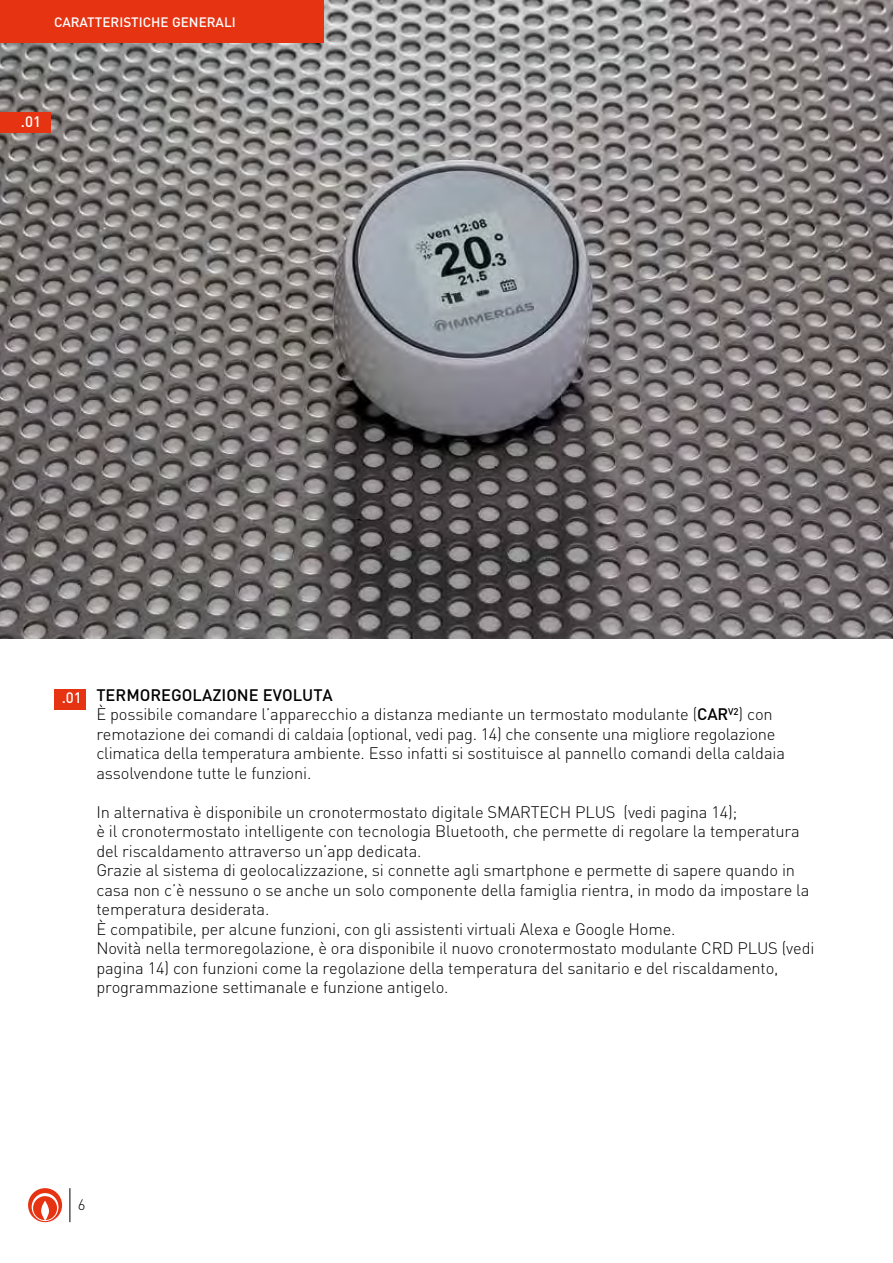
<style>
.page{position:relative;width:893px;height:1263px;background:#fff}
.page>*{position:absolute;margin:0;border:0;box-sizing:border-box;transform-origin:0 0}
.t1{font:300 16.5px/19.5px "DIN";letter-spacing:-.01em;color:#000}
.t2{font:500 15px "DIN";color:#fff}
.t3{font:300 15px "DIN";color:#000}
.t4{font:500 13.5px "DIN";color:#fff}
.s1{font-weight:500}
</style>
<div class="page">
<img style="left:0;top:0;width:893px;height:639px">
<div style="left:0;top:0;width:323px;height:43px;background:#e63312"></div>
<div style="left:0;top:113px;width:50px;height:20px;background:#e63312"></div>
<svg style="left:54px;top:689px;width:32px;height:20px"></svg>
<hr style="left:70px;top:1188px;width:1px;height:34px;background:#000">
<svg style="left:28px;top:1188px;width:34px;height:34px"></svg>
<p class="t4" style="left:54px;top:13px;width:183px">CARATTERISTICHE GENERALI</p>
<p class="t2" style="left:21px;top:112px;width:22px">.01</p>
<p class="t2" style="left:62px;top:688px;width:22px">.01</p>
<p class="t1" style="left:96px;top:685px;width:690px"><span class="s1">TERMOREGOLAZIONE EVOLUTA<br></span>È possibile comandare l’apparecchio a distanza mediante un termostato modulante (<span class="s1">CAR</span><sup>V2</sup>) con remotazione dei comandi di caldaia (optional, vedi pag. 14) che consente una migliore regolazione climatica della temperatura ambiente. Esso infatti si sostituisce al pannello comandi della caldaia assolvendone tutte le funzioni.</p>
<p class="t1" style="left:96px;top:802px;width:720px">In alternativa è disponibile un cronotermostato digitale SMARTECH PLUS (vedi pagina 14);<br>è il cronotermostato intelligente con tecnologia Bluetooth, che permette di regolare la temperatura del riscaldamento attraverso un’app dedicata.<br>Grazie al sistema di geolocalizzazione, si connette agli smartphone e permette di sapere quando in casa non c’è nessuno o se anche un solo componente della famiglia rientra, in modo da impostare la temperatura desiderata.<br>È compatibile, per alcune funzioni, con gli assistenti virtuali Alexa e Google Home.<br>Novità nella termoregolazione, è ora disponibile il nuovo cronotermostato modulante CRD PLUS (vedi pagina 14) con funzioni come la regolazione della temperatura del sanitario e del riscaldamento, programmazione settimanale e funzione antigelo.</p>
<p class="t3" style="left:78px;top:1196px;width:9px">6</p>
</div>
